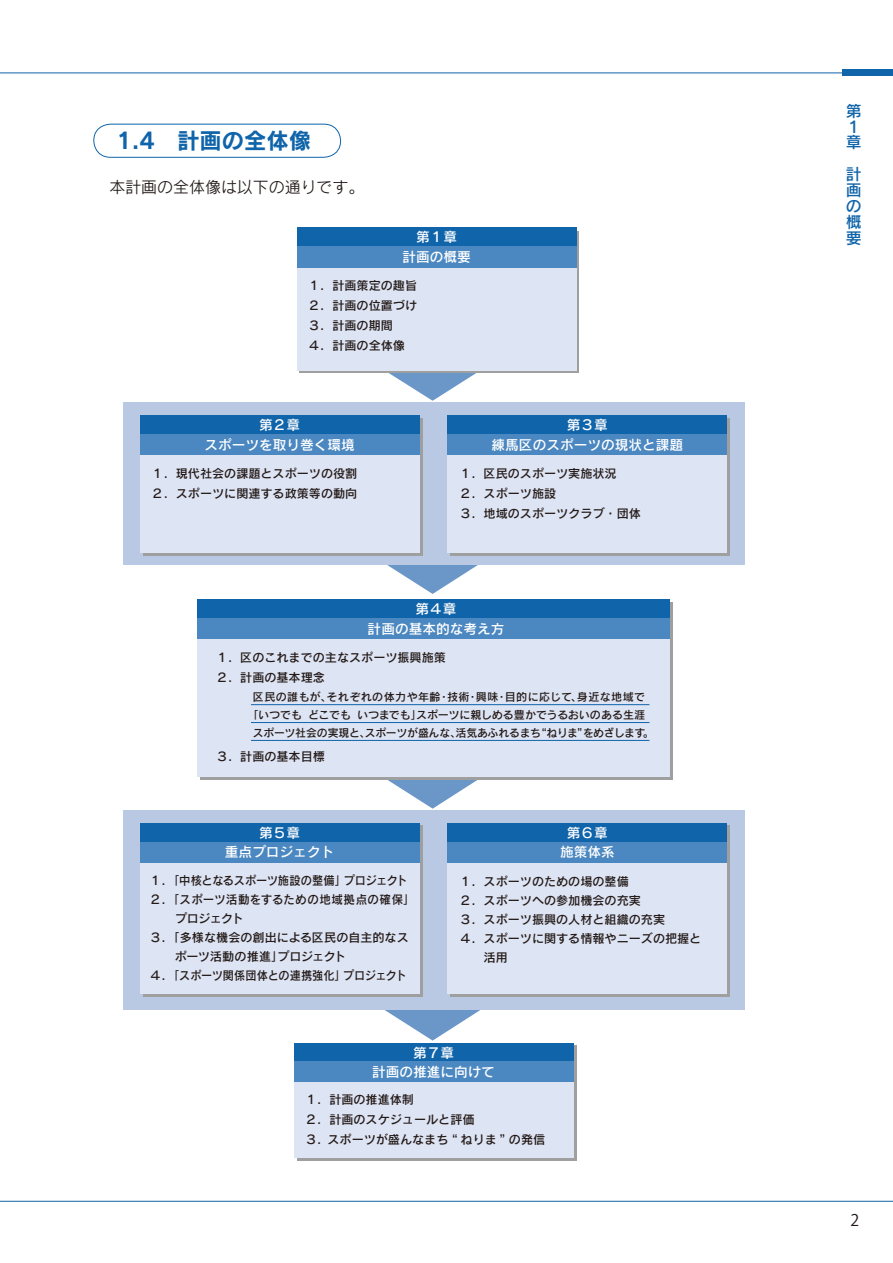
<style>
.page{position:relative;width:893px;height:1263px;background:#fff}
.page>*{position:absolute;margin:0;border:0;box-sizing:border-box;transform-origin:0 0}
.t1{font:22.35px "Rodin Pro B 90 msp RKSJ H";color:#1064aa}
.t2{font:15.9px "Rodin Pro M 90 msp RKSJ H";color:#211816}
.t3{font:15.9px/15.9px "Rodin Pro DB 90 msp RKSJ V";color:#1064aa}
.t4{font:15.9px "Koz Go Std Regular 90 msp RKSJ H";color:#211816}
.t5{font:13.65px/19.8px "Rodin Pro DB 90 msp RKSJ V";color:#fff;text-align:center}
.t6{font:12.15px/20px "Rodin Pro DB 90 msp RKSJ V";color:#241a17}
.t7{font:12.15px "Rodin Pro DB 90 msp RKSJ V";letter-spacing:-.03em;color:#241a17}
.t8{font:12.15px "Rodin Pro DB 90 msp RKSJ V";letter-spacing:.035em;color:#241a17}
.t9{font:12.15px "Rodin Pro DB 90 msp RKSJ V";letter-spacing:-.025em;color:#241a17}
.t10{font:11.1px "Rodin Pro DB 90 msp RKSJ V";color:#241a17}
.t11{font:11.1px "Rodin Pro DB 90 msp RKSJ V";letter-spacing:.04em;color:#241a17}
</style>
<div class="page">
<div style="left:842px;top:70px;width:50px;height:6px;background:#1064aa"></div>
<hr style="left:0;top:73px;width:892px;height:1px;background:#1064aa">
<hr style="left:0;top:1201px;width:892px;height:1px;background:#1064aa">
<div style="left:93px;top:124px;width:248px;height:34px;border:1px solid #1064aa;border-radius:17px"></div>
<svg style="left:385px;top:1010px;width:95px;height:31px"></svg>
<svg style="left:384px;top:779px;width:97px;height:30px"></svg>
<svg style="left:387px;top:565px;width:91px;height:29px"></svg>
<svg style="left:389px;top:373px;width:87px;height:28px"></svg>
<div style="left:123px;top:810px;width:621px;height:200px;background:#b9c9e4"></div>
<div style="left:123px;top:403px;width:621px;height:162px;background:#b9c9e4"></div>
<svg style="left:143px;top:825px;width:279px;height:172px"></svg>
<div style="left:450px;top:825px;width:280px;height:172px;background:#9f9fa0"></div>
<svg style="left:300px;top:231px;width:279px;height:142px"></svg>
<svg style="left:143px;top:418px;width:279px;height:137px"></svg>
<div style="left:450px;top:418px;width:280px;height:137px;background:#9f9fa0"></div>
<div style="left:297px;top:1045px;width:279px;height:116px;background:#9f9fa0"></div>
<div style="left:140px;top:860px;width:279px;height:134px;background:#dde4f4"></div>
<div style="left:140px;top:823px;width:279px;height:37px;background:#1064aa"></div>
<div style="left:140px;top:842px;width:279px;height:21px;background:#4b87c0"></div>
<div style="left:448px;top:860px;width:279px;height:134px;background:#dde4f4"></div>
<div style="left:448px;top:823px;width:279px;height:37px;background:#1064aa"></div>
<div style="left:448px;top:842px;width:279px;height:21px;background:#4b87c0"></div>
<div style="left:297px;top:265px;width:279px;height:105px;background:#dde4f4"></div>
<div style="left:297px;top:228px;width:279px;height:37px;background:#1064aa"></div>
<div style="left:297px;top:246px;width:279px;height:21px;background:#4b87c0"></div>
<div style="left:140px;top:452px;width:279px;height:101px;background:#dde4f4"></div>
<div style="left:140px;top:415px;width:279px;height:37px;background:#1064aa"></div>
<div style="left:140px;top:434px;width:279px;height:21px;background:#4b87c0"></div>
<div style="left:448px;top:452px;width:279px;height:101px;background:#dde4f4"></div>
<div style="left:448px;top:415px;width:279px;height:37px;background:#1064aa"></div>
<div style="left:448px;top:434px;width:279px;height:21px;background:#4b87c0"></div>
<div style="left:197px;top:636px;width:473px;height:141px;background:#dde4f4"></div>
<div style="left:197px;top:599px;width:473px;height:37px;background:#1064aa"></div>
<div style="left:197px;top:619px;width:473px;height:20px;background:#4b87c0"></div>
<div style="left:294px;top:1080px;width:279px;height:78px;background:#dde4f4"></div>
<div style="left:294px;top:1043px;width:279px;height:37px;background:#1064aa"></div>
<div style="left:294px;top:1061px;width:279px;height:21px;background:#4b87c0"></div>
<hr style="left:251px;top:704px;width:398px;height:1px;background:#1064aa">
<hr style="left:251px;top:722px;width:398px;height:1px;background:#1064aa">
<hr style="left:251px;top:740px;width:398px;height:1px;background:#1064aa">
<h1 class="t1" style="left:116px;top:132px;width:196px">1.4　計画の全体像</h1>
<h2 class="t2" style="left:93px;top:181px;width:272px">　本計画の全体像は以下の通りです。</h2>
<p class="t5" style="left:402px;top:229px;width:70px">第１章<br>計画の概要</p>
<p class="t6" style="left:308px;top:277px;width:110px">１．計画策定の趣旨<br>２．計画の位置づけ<br>３．計画の期間<br>４．計画の全体像</p>
<p class="t5" style="left:204px;top:417px;width:152px">第２章<br>スポーツを取り巻く環境</p>
<p class="t6" style="left:152px;top:465px;width:207px">１．現代社会の課題とスポーツの役割<br>２．スポーツに関連する政策等の動向</p>
<p class="t5" style="left:492px;top:417px;width:193px">第３章<br>練馬区のスポーツの現状と課題</p>
<p class="t6" style="left:459px;top:465px;width:183px">１．区民のスポーツ実施状況<br>２．スポーツ施設<br>３．地域のスポーツクラブ・団体</p>
<p class="t5" style="left:368px;top:601px;width:138px">第４章<br>計画の基本的な考え方</p>
<p class="t6" style="left:216px;top:649px;width:231px">１．区のこれまでの主なスポーツ振興施策<br>２．計画の基本理念</p>
<p class="t11" style="left:253px;top:693px;width:394px">区民の誰もが、それぞれの体力や年齢・技術・興味・目的に応じて、身近な地域で</p>
<p class="t10" style="left:247px;top:710px;width:399px">「いつでも どこでも いつまでも」スポーツに親しめる豊かでうるおいのある生涯</p>
<p class="t10" style="left:253px;top:728px;width:402px">スポーツ社会の実現と、スポーツが盛んな、活気あふれるまち“ねりま”をめざします。</p>
<p class="t6" style="left:216px;top:748px;width:110px">３．計画の基本目標</p>
<p class="t5" style="left:225px;top:824px;width:111px">第５章<br>重点プロジェクト</p>
<p class="t7" style="left:149px;top:876px;width:259px">１．「中核となるスポーツ施設の整備」プロジェクト</p>
<p class="t8" style="left:149px;top:895px;width:267px">２．「スポーツ活動をするための地域拠点の確保」</p>
<p class="t6" style="left:175px;top:910px;width:70px">プロジェクト</p>
<p class="t6" style="left:149px;top:929px;width:261px">３．「多様な機会の創出による区民の自主的なス</p>
<p class="t9" style="left:175px;top:952px;width:173px">ポーツ活動の推進」プロジェクト</p>
<p class="t6" style="left:149px;top:967px;width:258px">４．「スポーツ関係団体との連携強化」プロジェクト</p>
<p class="t5" style="left:560px;top:824px;width:56px">第６章施策体系</p>
<p class="t6" style="left:459px;top:874px;width:243px;line-height:18.9px">１．スポーツのための場の整備<br>２．スポーツへの参加機会の充実<br>３．スポーツ振興の人材と組織の充実<br>４．スポーツに関する情報やニーズの把握と　　活用</p>
<p class="t5" style="left:372px;top:1044px;width:125px">第７章<br>計画の推進に向けて</p>
<p class="t6" style="left:305px;top:1091px;width:242px">１．計画の推進体制<br>２．計画のスケジュールと評価<br>３．スポーツが盛んなまち“ ねりま ”の発信</p>
<h2 class="t3" style="left:846px;top:105px;width:17px">第<br>１章</h2>
<h2 class="t3" style="left:846px;top:169px;width:17px;text-align:justify">計画の概要</h2>
<h2 class="t4" style="left:850px;top:1214px;width:10px">2</h2>
</div>
